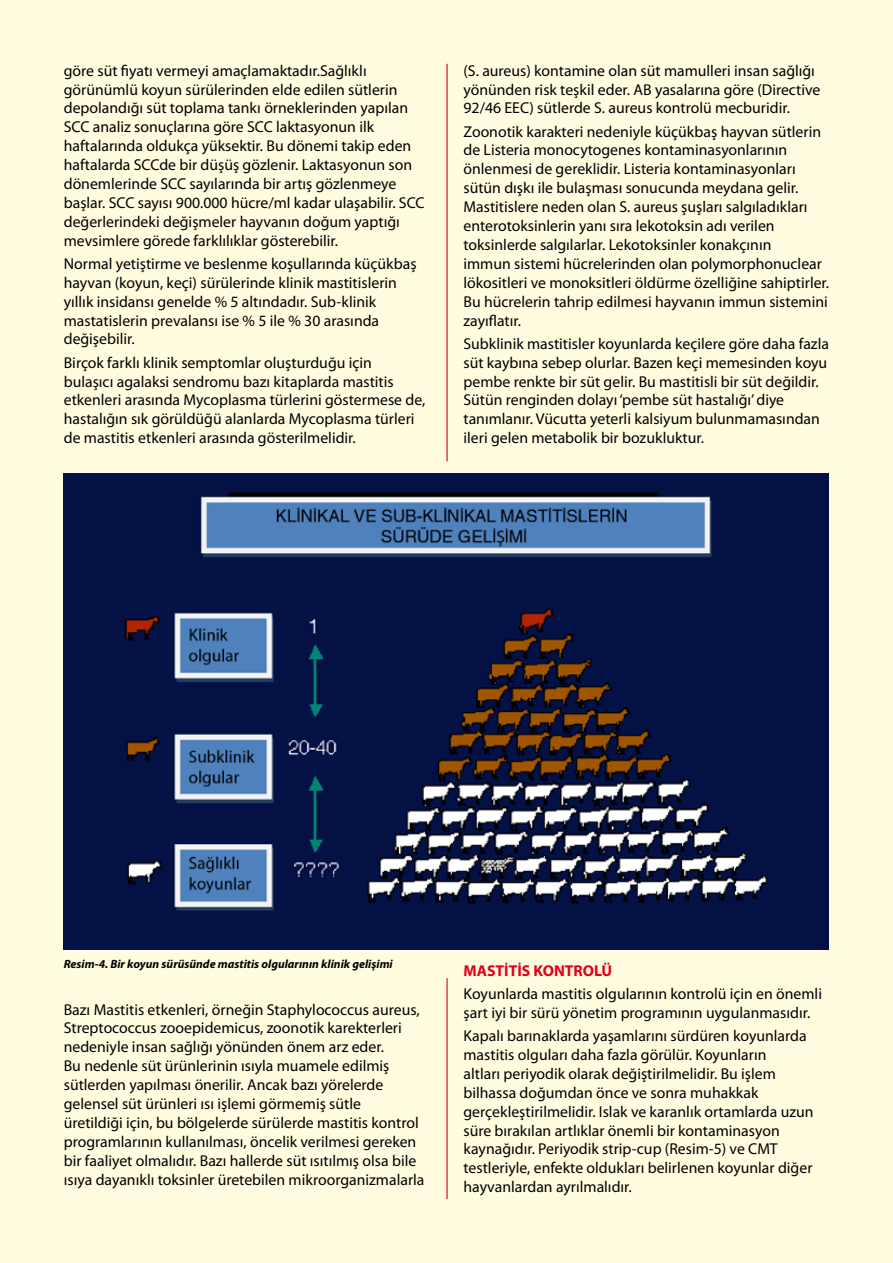
<style>
.page{position:relative;width:893px;height:1263px;background:#fffcdf}
.page>*{position:absolute;margin:0;border:0;box-sizing:border-box;transform-origin:0 0}
.t1{font:15.75px/18.9px "Myriad Pro";color:#000}
.t2{font:700 15.75px "Myriad Pro";color:#e2001a}
.t3{font:italic 700 12px "Myriad Pro";color:#000}
</style>
<div class="page">
<img style="left:64px;top:474px;width:765px;height:475px">
<hr style="left:446px;top:64px;width:2px;height:397px;background:#e2001a">
<hr style="left:446px;top:978px;width:2px;height:221px;background:#e2001a">
<p class="t1" style="left:64px;top:61px;width:362px">göre süt fiyatı vermeyi amaçlamaktadır.Sağlıklı görünümlü koyun sürülerinden elde edilen sütlerin depolandığı süt toplama tankı örneklerinden yapılan SCC analiz sonuçlarına göre SCC laktasyonun ilk haftalarında oldukça yüksektir. Bu dönemi takip eden haftalarda SCCde bir düşüş gözlenir. Laktasyonun son dönemlerinde SCC sayılarında bir artış gözlenmeye başlar. SCC sayısı 900.000 hücre/ml kadar ulaşabilir. SCC değerlerindeki değişmeler hayvanın doğum yaptığı mevsimlere görede farklılıklar gösterebilir.</p>
<p class="t1" style="left:64px;top:254px;width:354px">Normal yetiştirme ve beslenme koşullarında küçükbaş hayvan (koyun, keçi) sürülerinde klinik mastitislerin yıllık insidansı genelde % 5 altındadır. Sub-klinik mastatislerin prevalansı ise % 5 ile % 30 arasında değişebilir.</p>
<p class="t1" style="left:64px;top:353px;width:363px">Birçok farklı klinik semptomlar oluşturduğu için bulaşıcı agalaksi sendromu bazı kitaplarda mastitis etkenleri arasında Mycoplasma türlerini göstermese de, hastalığın sık görüldüğü alanlarda Mycoplasma türleri de mastitis etkenleri arasında gösterilmelidir.</p>
<p class="t1" style="left:463px;top:61px;width:358px">(S. aureus) kontamine olan süt mamulleri insan sağlığı yönünden risk teşkil eder. AB yasalarına göre (Directive<br>92/46 EEC) sütlerde S. aureus kontrolü mecburidir.</p>
<p class="t1" style="left:463px;top:122px;width:367px">Zoonotik karakteri nedeniyle küçükbaş hayvan sütlerin de Listeria monocytogenes kontaminasyonlarının önlenmesi de gereklidir. Listeria kontaminasyonları sütün dışkı ile bulaşması sonucunda meydana gelir.<br>Mastitislere neden olan S. aureus şuşları salgıladıkları enterotoksinlerin yanı sıra lekotoksin adı verilen toksinlerde salgılarlar. Lekotoksinler konakçının<br>immun sistemi hücrelerinden olan polymorphonuclear lökositleri ve monoksitleri öldürme özelliğine sahiptirler.<br>Bu hücrelerin tahrip edilmesi hayvanın immun sistemini zayıflatır.</p>
<p class="t1" style="left:463px;top:334px;width:367px">Subklinik mastitisler koyunlarda keçilere göre daha fazla süt kaybına sebep olurlar. Bazen keçi memesinden koyu pembe renkte bir süt gelir. Bu mastitisli bir süt değildir.<br>Sütün renginden dolayı ‘pembe süt hastalığı’ diye tanımlanır. Vücutta yeterli kalsiyum bulunmamasından ileri gelen metabolik bir bozukluktur.</p>
<p class="t3" style="left:64px;top:956px;width:331px">Resim-4. Bir koyun sürüsünde mastitis olgularının klinik gelişimi</p>
<p class="t1" style="left:64px;top:999px;width:362px">Bazı Mastitis etkenleri, örneğin Staphylococcus aureus, Streptococcus zooepidemicus, zoonotik karekterleri nedeniyle insan sağlığı yönünden önem arz eder.<br>Bu nedenle süt ürünlerinin ısıyla muamele edilmiş sütlerden yapılması önerilir. Ancak bazı yörelerde gelensel süt ürünleri ısı işlemi görmemiş sütle<br>üretildiği için, bu bölgelerde sürülerde mastitis kontrol programlarının kullanılması, öncelik verilmesi gereken bir faaliyet olmalıdır. Bazı hallerde süt ısıtılmış olsa bile ısıya dayanıklı toksinler üretebilen mikroorganizmalarla</p>
<p class="t2" style="left:463px;top:960px;width:150px">MASTİTİS KONTROLÜ</p>
<p class="t1" style="left:463px;top:984px;width:360px">Koyunlarda mastitis olgularının kontrolü için en önemli şart iyi bir sürü yönetim programının uygulanmasıdır.</p>
<p class="t1" style="left:463px;top:1026px;width:351px">Kapalı barınaklarda yaşamlarını sürdüren koyunlarda mastitis olguları daha fazla görülür. Koyunların<br>altları periyodik olarak değiştirilmelidir. Bu işlem bilhassa doğumdan önce ve sonra muhakkak gerçekleştirilmelidir. Islak ve karanlık ortamlarda uzun süre bırakılan artlıklar önemli bir kontaminasyon kaynağıdır. Periyodik strip-cup (Resim-5) ve CMT testleriyle, enfekte oldukları belirlenen koyunlar diğer hayvanlardan ayrılmalıdır.</p>
</div>
